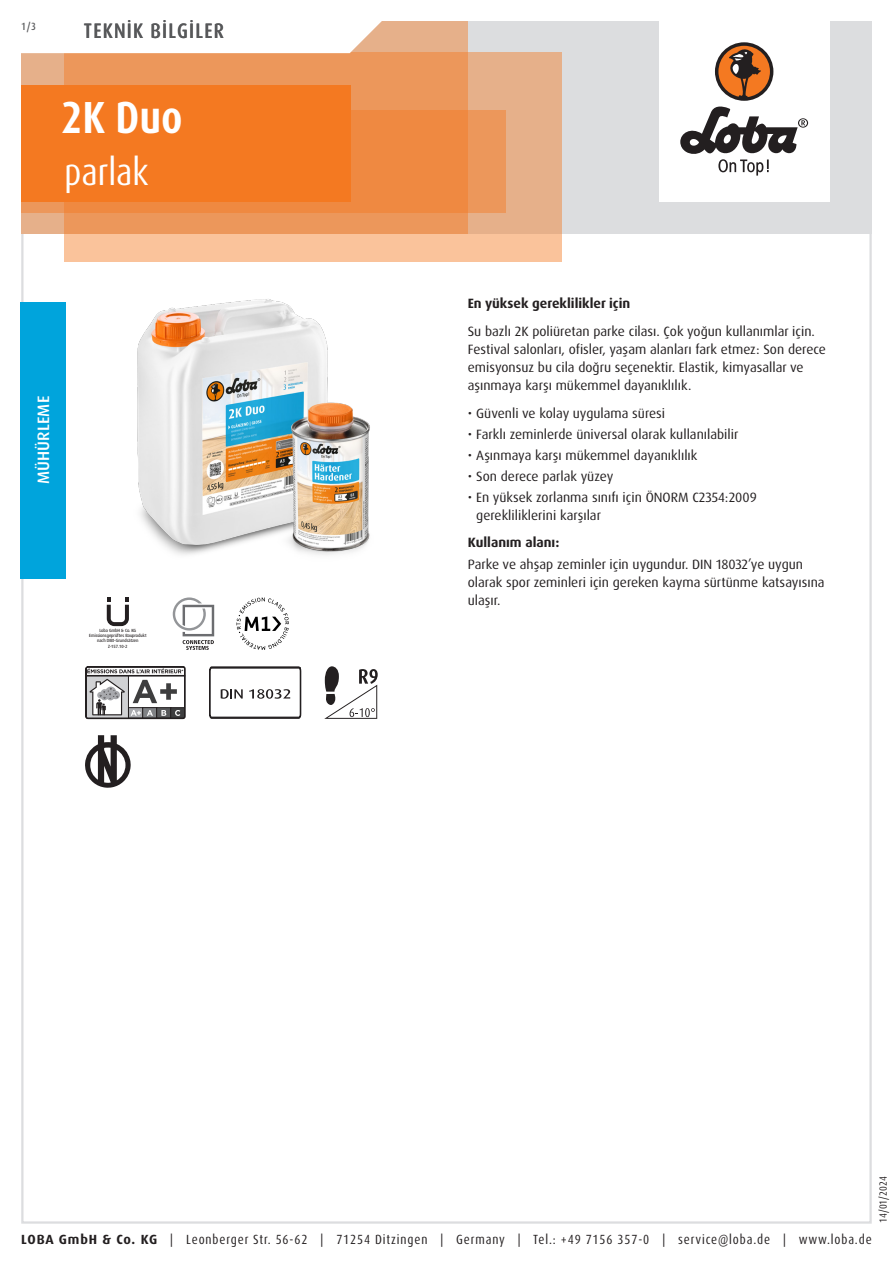
<style>
.page{position:relative;width:893px;height:1263px;background:#fff}
.page>*{position:absolute;margin:0;border:0;box-sizing:border-box;transform-origin:0 0}
.Produktname_weiss{font:700 condensed 45px "Dax Pro";color:#fff}
.Variante_weiss{font:condensed 37.5px "Dax Pro";color:#fff}
.TI{font:500 condensed 21px "Dax Pro";letter-spacing:.06em;color:#57585a}
.Produktart_Versiegelung{font:500 16.5px "Dax Pro";letter-spacing:.01em;color:#fff}
.Text{font:13.5px/18px "Dax Pro";color:#231f20}
.Text_Bold{font:700 13.5px "Dax Pro";color:#231f20}
.t1{font:condensed 13.35px "Dax Pro";letter-spacing:.065em;color:#231f20}
.t2{font:condensed 10.5px "Dax Pro";color:#231f20}
.t3{font:500 condensed 10.5px "Dax Pro";color:#57585a}
.t4{font:500 expanded 4.5px/5.2px "Dax Pro";color:#231f20;text-align:center;scale:.82 1}
.s1{font-weight:700;font-stretch:normal}
</style>
<div class="page">
<svg style="left:107px;top:597px;width:22px;height:29px"></svg>
<svg style="left:173px;top:597px;width:41px;height:53px"></svg>
<svg style="left:237px;top:597px;width:52px;height:53px"></svg>
<svg style="left:85px;top:666px;width:100px;height:53px"></svg>
<svg style="left:209px;top:667px;width:92px;height:51px"></svg>
<svg style="left:324px;top:666px;width:54px;height:53px"></svg>
<svg style="left:85px;top:735px;width:46px;height:53px"></svg>
<img style="left:137px;top:299px;width:233px;height:256px">
<div style="left:20px;top:302px;width:46px;height:276px;background:#00a4dc"></div>
<div style="left:21px;top:21px;width:851px;height:213px;background:#dcdddf"></div>
<div style="left:659px;top:0;width:170px;height:202px;background:#fff"></div>
<svg style="left:680px;top:106px;width:128px;height:70px"></svg>
<div style="left:715px;top:42px;width:58px;height:59px;background:#231f20;border-radius:50%"></div>
<svg style="left:718px;top:45px;width:52px;height:52px"></svg>
<div style="left:64px;top:52px;width:497px;height:209px;background:linear-gradient(to right,#fec79f,#efb992)"></div>
<div style="left:21px;top:111px;width:485px;height:102px;background:#ec975b"></div>
<svg style="left:21px;top:21px;width:447px;height:213px;background:#ec9355"></svg>
<svg style="left:21px;top:21px;width:411px;height:34px;background:#faede4"></svg>
<div style="left:21px;top:85px;width:330px;height:117px;background:#f47921"></div>
<p class="t3" style="left:21px;top:19px;width:16px">1/3</p>
<p class="TI" style="left:84px;top:17px;width:141px">TEKNIK BILGILER</p>
<p class="Produktname_weiss" style="left:61px;top:89px;width:123px">2K Duo</p>
<p class="Variante_weiss" style="left:65px;top:148px;width:85px">parlak</p>
<p class="Produktart_Versiegelung" style="left:33px;top:484px;width:90px;rotate:-90deg">MÜHÜRLEME</p>
<p class="t4" style="left:89px;top:628px;width:71px">Loba GmbH &amp; Co. KG<br>Emissionsgeprüftes Bauprodukt nach DIBt-Grundsätzen<br>Z-157.10-2</p>
<p class="Text_Bold" style="left:468px;top:295px;width:164px">En yüksek gereklilikler için</p>
<p class="Text" style="left:468px;top:323px;width:360px">Su bazlı 2K poliüretan parke cilası. Çok yoğun kullanımlar için.<br>Festival salonları, ofisler, yaşam alanları fark etmez: Son derece emisyonsuz bu cila doğru seçenektir. Elastik, kimyasallar ve aşınmaya karşı mükemmel dayanıklılık.</p>
<p class="Text" style="left:468px;top:404px;width:199px">• Güvenli ve kolay uygulama süresi</p>
<p class="Text" style="left:468px;top:425px;width:272px">• Farklı zeminlerde üniversal olarak kullanılabilir</p>
<p class="Text" style="left:468px;top:446px;width:231px">• Aşınmaya karşı mükemmel dayanıklılık</p>
<p class="Text" style="left:468px;top:467px;width:147px">• Son derece parlak yüzey</p>
<p class="Text" style="left:476px;top:488px;width:282px;text-indent:-9px">• En yüksek zorlanma sınıfı için ÖNORM C2354:2009 gerekliliklerini karşılar</p>
<p class="Text_Bold" style="left:468px;top:534px;width:93px">Kullanım alanı:</p>
<p class="Text" style="left:468px;top:555px;width:358px">Parke ve ahşap zeminler için uygundur. DIN 18032’ye uygun olarak spor zeminleri için gereken kayma sürtünme katsayısına ulaşır.</p>
<p class="t2" style="left:876px;top:1222px;width:48px;rotate:-90deg">14/01/2024</p>
<p class="t1" style="left:21px;top:1230px;width:852px"><span class="s1">LOBA GmbH &amp; Co. KG</span> | Leonberger Str. 56-62 | 71254 Ditzingen | Germany | Tel.: +49 7156 357-0 | service@loba.de | www.loba.de</p>
</div>
